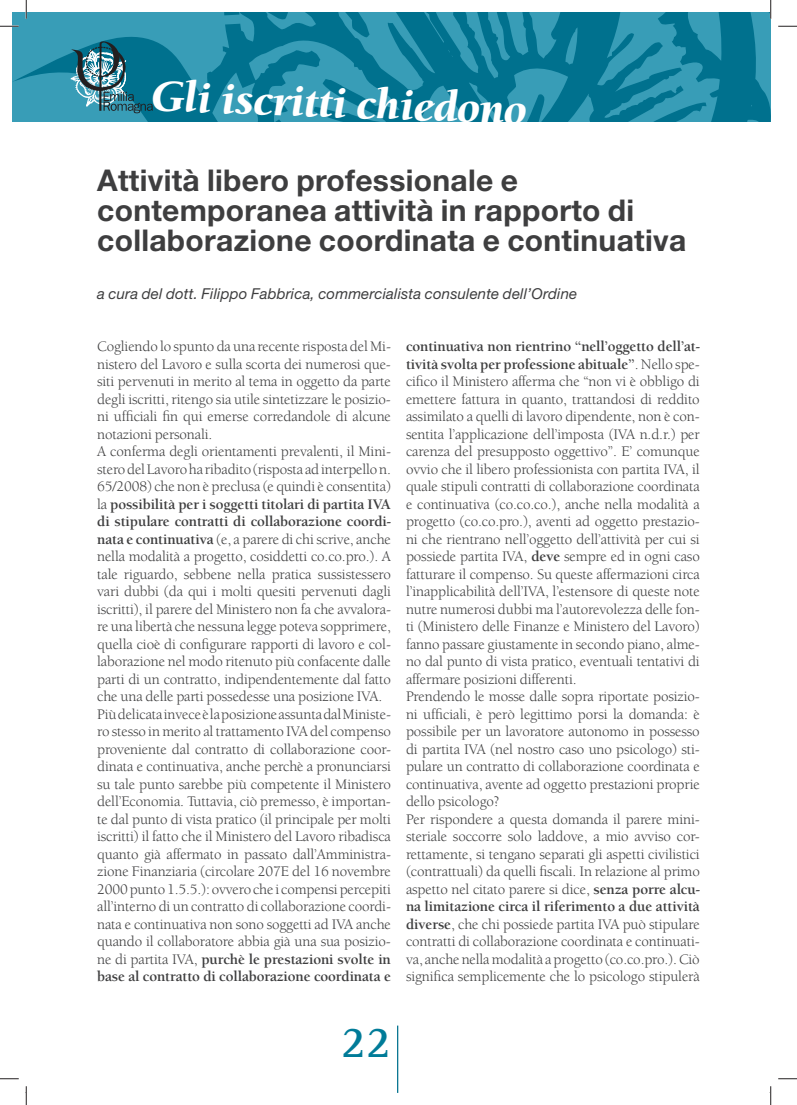
<style>
.page{position:relative;width:797px;height:1105px;background:#fff}
.page>*{position:absolute;margin:0;border:0;box-sizing:border-box;transform-origin:0 0}
.t1{font:italic 900 45px "Berkeley";color:#fff}
.t2{font:700 45px "Rotis Semi Serif";color:#007b98}
.t3{font:700 30px/30px "Helvetica Neue";letter-spacing:.01em;color:#3e3e3f}
.t4{font:15px/17.5px "Berkeley";letter-spacing:-.01em;color:#3e3e3f}
.t5{font:italic 15px "Helvetica Neue";letter-spacing:.01em;color:#3e3e3f}
.s1{font-weight:700}
</style>
<div class="page">
<hr style="left:397px;top:1025px;width:1px;height:68px;background:#00718e">
<svg style="left:12px;top:12px;width:758px;height:109px;background:#1c87a2"></svg>
<svg style="left:70px;top:41px;width:83px;height:72px;background:#378195"></svg>
<svg style="left:0;top:25px;width:19px;height:2px"></svg>
<svg style="left:778px;top:25px;width:19px;height:2px"></svg>
<svg style="left:0;top:1078px;width:19px;height:1px"></svg>
<svg style="left:778px;top:1078px;width:19px;height:1px"></svg>
<svg style="left:25px;top:0;width:2px;height:19px"></svg>
<svg style="left:25px;top:1086px;width:2px;height:19px"></svg>
<svg style="left:770px;top:0;width:1px;height:122px"></svg>
<svg style="left:770px;top:1086px;width:1px;height:19px"></svg>
<h1 class="t1" style="left:152px;top:79px;width:377px;rotate:2deg">Gli iscritti chiedono</h1>
<h2 class="t3" style="left:97px;top:168px;width:590px">Attività libero professionale e contemporanea attività in rapporto di collaborazione coordinata e continuativa</h2>
<p class="t5" style="left:97px;top:288px;width:481px">a cura del dott. Filippo Fabbrica, commercialista consulente dell’Ordine</p>
<p class="t4" style="left:97px;top:339px;width:295px">Cogliendo lo spunto da una recente risposta del Mi&shy;nistero del Lavoro e sulla scorta dei numerosi que&shy;siti pervenuti in merito al tema in oggetto da parte degli iscritti, ritengo sia utile sintetizzare le posizio&shy;ni ufficiali fin qui emerse corredandole di alcune notazioni personali.<br>A conferma degli orientamenti prevalenti, il Mini&shy;stero del Lavoro ha ribadito (risposta ad interpello n.<br>65/2008) che non è preclusa (e quindi è consentita) la <span class="s1">possibilità per i soggetti titolari di partita IVA di stipulare contratti di collaborazione coordi&shy;nata e continuativa</span> (e, a parere di chi scrive, anche nella modalità a progetto, cosiddetti co.co.pro.). A tale riguardo, sebbene nella pratica sussistessero vari dubbi (da qui i molti quesiti pervenuti dagli iscritti), il parere del Ministero non fa che avvalora&shy;re una libertà che nessuna legge poteva sopprimere, quella cioè di configurare rapporti di lavoro e col&shy;laborazione nel modo ritenuto più confacente dalle parti di un contratto, indipendentemente dal fatto che una delle parti possedesse una posizione IVA.<br>Più delicata invece è la posizione assunta dal Ministe&shy;ro stesso in merito al trattamento IVA del compenso proveniente dal contratto di collaborazione coor&shy;dinata e continuativa, anche perchè a pronunciarsi su tale punto sarebbe più competente il Ministero dell’Economia. Tuttavia, ciò premesso, è importan&shy;te dal punto di vista pratico (il principale per molti iscritti) il fatto che il Ministero del Lavoro ribadisca quanto già affermato in passato dall’Amministra&shy;zione Finanziaria (circolare 207E del 16 novembre 2000 punto 1.5.5.): ovvero che i compensi percepiti all’interno di un contratto di collaborazione coordi&shy;nata e continuativa non sono soggetti ad IVA anche quando il collaboratore abbia già una sua posizio&shy;ne di partita IVA, <span class="s1">purchè le prestazioni svolte in base al contratto di collaborazione coordinata e</span></p>
<p class="t4" style="left:406px;top:339px;width:295px"><span class="s1">continuativa non rientrino “nell’oggetto dell’at&shy;tività svolta per professione abituale”</span>. Nello spe&shy;cifico il Ministero afferma che “non vi è obbligo di emettere fattura in quanto, trattandosi di reddito assimilato a quelli di lavoro dipendente, non è con&shy;sentita l’applicazione dell’imposta (IVA n.d.r.) per carenza del presupposto oggettivo”. E’ comunque ovvio che il libero professionista con partita IVA, il quale stipuli contratti di collaborazione coordinata e continuativa (co.co.co.), anche nella modalità a progetto (co.co.pro.), aventi ad oggetto prestazio&shy;ni che rientrano nell’oggetto dell’attività per cui si possiede partita IVA, <span class="s1">deve</span> sempre ed in ogni caso fatturare il compenso. Su queste affermazioni circa l’inapplicabilità dell’IVA, l’estensore di queste note nutre numerosi dubbi ma l’autorevolezza delle fon&shy;ti (Ministero delle Finanze e Ministero del Lavoro) fanno passare giustamente in secondo piano, alme&shy;no dal punto di vista pratico, eventuali tentativi di affermare posizioni differenti.<br>Prendendo le mosse dalle sopra riportate posizio&shy;ni ufficiali, è però legittimo porsi la domanda: è possibile per un lavoratore autonomo in possesso di partita IVA (nel nostro caso uno psicologo) sti&shy;pulare un contratto di collaborazione coordinata e continuativa, avente ad oggetto prestazioni proprie dello psicologo?<br>Per rispondere a questa domanda il parere mini&shy;steriale soccorre solo laddove, a mio avviso cor&shy;rettamente, si tengano separati gli aspetti civilistici (contrattuali) da quelli fiscali. In relazione al primo aspetto nel citato parere si dice, <span class="s1">senza porre alcu&shy;na limitazione circa il riferimento a due attività diverse</span>, che chi possiede partita IVA può stipulare contratti di collaborazione coordinata e continuati&shy;va, anche nella modalità a progetto (co.co.pro.). Ciò significa semplicemente che lo psicologo stipulerà</p>
<h1 class="t2" style="left:341px;top:1025px;width:52px">22</h1>
</div>
